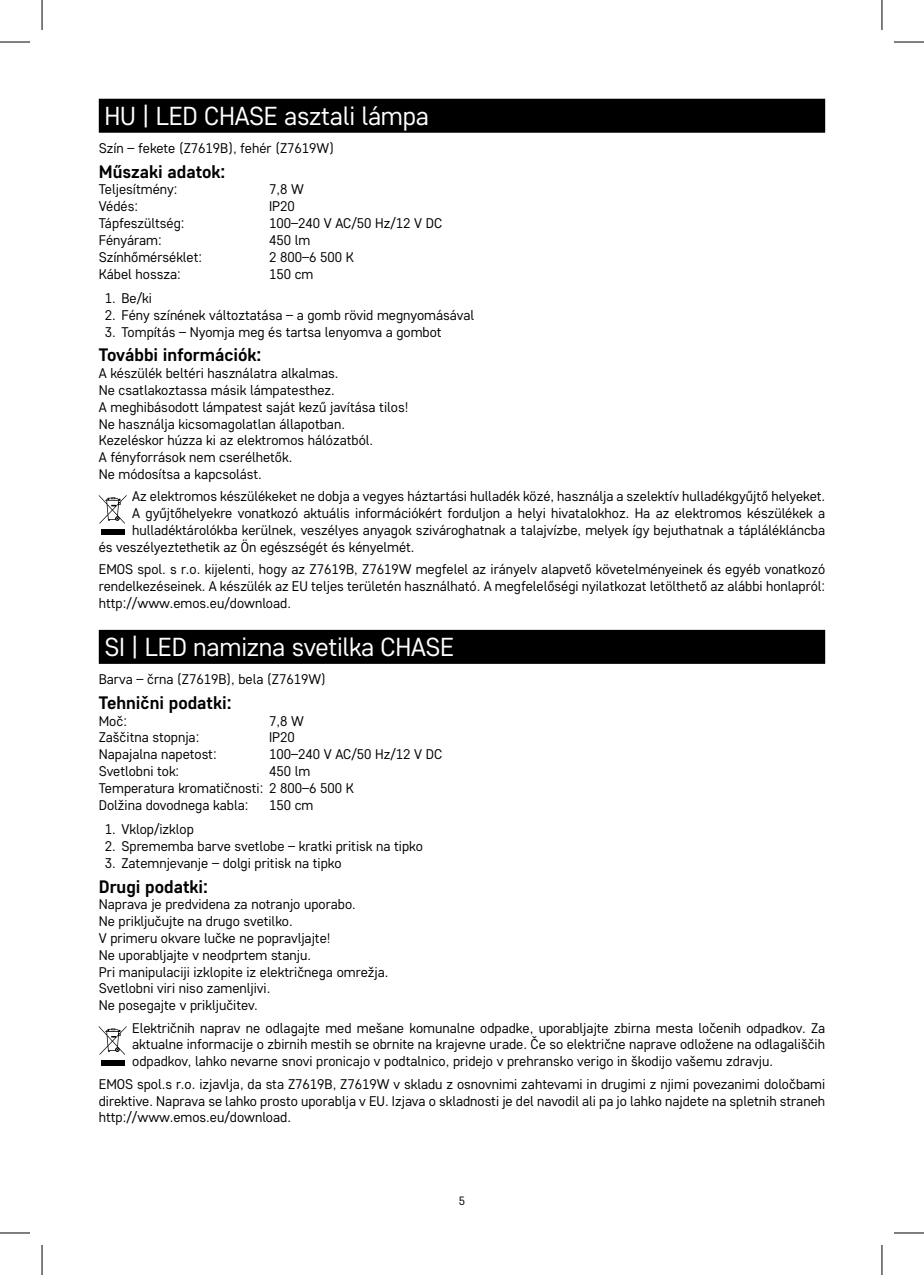
<style>
.page{position:relative;width:924px;height:1275px;background:#fff}
.page>*{position:absolute;margin:0;border:0;box-sizing:border-box;transform-origin:0 0}
.t1{font:26px "Core Sans D35";letter-spacing:-.01em;color:#fff}
.t2{font:700 18px "Core Sans D55";color:#000}
.t3{font:14px/16.8px "Core Sans D35";color:#000}
.t4{font:12px "Core Sans D35";color:#000}
</style>
<div class="page">
<div style="left:99px;top:99px;width:725px;height:34px;background:#000"></div>
<div style="left:99px;top:630px;width:725px;height:34px;background:#000"></div>
<svg style="left:99px;top:495px;width:27px;height:29px"></svg>
<div style="left:101px;top:529px;width:23px;height:6px;background:#000"></div>
<svg style="left:99px;top:1026px;width:27px;height:28px"></svg>
<div style="left:101px;top:1060px;width:23px;height:6px;background:#000"></div>
<hr style="left:0;top:42px;width:30px;height:1px;background:#000">
<hr style="left:893px;top:42px;width:30px;height:1px;background:#000">
<hr style="left:0;top:1232px;width:30px;height:1px;background:#000">
<hr style="left:893px;top:1232px;width:30px;height:1px;background:#000">
<hr style="left:42px;top:0;width:1px;height:30px;background:#000">
<hr style="left:42px;top:1245px;width:1px;height:30px;background:#000">
<hr style="left:881px;top:0;width:1px;height:30px;background:#000">
<hr style="left:881px;top:1245px;width:1px;height:30px;background:#000">
<h1 class="t1" style="left:104px;top:99px;width:326px">HU | LED CHASE asztali lámpa</h1>
<p class="t3" style="left:99px;top:139px;width:236px">Szín – fekete (Z7619B), fehér (Z7619W)</p>
<p class="t2" style="left:99px;top:160px;width:128px">Műszaki adatok:</p>
<p class="t3" style="left:99px;top:181px;width:80px">Teljesítmény:</p>
<p class="t3" style="left:269px;top:181px;width:36px">7,8 W</p>
<p class="t3" style="left:99px;top:197px;width:41px">Védés:</p>
<p class="t3" style="left:269px;top:197px;width:27px">IP20</p>
<p class="t3" style="left:99px;top:214px;width:87px">Tápfeszültség:</p>
<p class="t3" style="left:269px;top:214px;width:175px">100–240 V AC/50 Hz/12 V DC</p>
<p class="t3" style="left:99px;top:231px;width:65px">Fényáram:</p>
<p class="t3" style="left:269px;top:231px;width:43px">450 lm</p>
<p class="t3" style="left:99px;top:248px;width:105px">Színhőmérséklet:</p>
<p class="t3" style="left:269px;top:248px;width:86px">2 800–6 500 K</p>
<p class="t3" style="left:99px;top:265px;width:83px">Kábel hossza:</p>
<p class="t3" style="left:269px;top:265px;width:46px">150 cm</p>
<p class="t3" style="left:105px;top:289px;width:49px">1. Be/ki</p>
<p class="t3" style="left:105px;top:306px;width:370px">2. Fény színének változtatása – a gomb rövid megnyomásával</p>
<p class="t3" style="left:105px;top:323px;width:338px">3. Tompítás – Nyomja meg és tartsa lenyomva a gombot</p>
<p class="t2" style="left:99px;top:343px;width:164px">További információk:</p>
<p class="t3" style="left:99px;top:364px;width:311px">A készülék beltéri használatra alkalmas.<br>Ne csatlakoztassa másik lámpatesthez.<br>A meghibásodott lámpatest saját kezű javítása tilos!<br>Ne használja kicsomagolatlan állapotban.<br>Kezeléskor húzza ki az elektromos hálózatból.<br>A fényforrások nem cserélhetők.<br>Ne módosítsa a kapcsolást.</p>
<p class="t3" style="left:132px;top:488px;width:694px">Az elektromos készülékeket ne dobja a vegyes háztartási hulladék közé, használja a szelektív hulladékgyűjtő helyeket.</p>
<p class="t3" style="left:132px;top:504px;width:694px">A gyűjtőhelyekre vonatkozó aktuális információkért forduljon a helyi hivatalokhoz. Ha az elektromos készülékek a</p>
<p class="t3" style="left:132px;top:521px;width:694px">hulladéktárolókba kerülnek, veszélyes anyagok szivároghatnak a talajvízbe, melyek így bejuthatnak a táplálékláncba</p>
<p class="t3" style="left:99px;top:538px;width:317px">és veszélyeztethetik az Ön egészségét és kényelmét.</p>
<p class="t3" style="left:99px;top:560px;width:727px;text-align:justify">EMOS spol. s r.o. kijelenti, hogy az Z7619B, Z7619W megfelel az irányelv alapvető követelményeinek és egyéb vonatkozó rendelkezéseinek. A készülék az EU teljes területén használható. A megfelelőségi nyilatkozat letölthető az alábbi honlapról: http://www.emos.eu/download.</p>
<h1 class="t1" style="left:104px;top:630px;width:351px">SI | LED namizna svetilka CHASE</h1>
<p class="t3" style="left:99px;top:670px;width:228px">Barva – črna (Z7619B), bela (Z7619W)</p>
<p class="t2" style="left:99px;top:691px;width:134px">Tehnični podatki:</p>
<p class="t3" style="left:99px;top:712px;width:30px">Moč:</p>
<p class="t3" style="left:269px;top:712px;width:36px">7,8 W</p>
<p class="t3" style="left:99px;top:728px;width:102px">Zaščitna stopnja:</p>
<p class="t3" style="left:269px;top:728px;width:27px">IP20</p>
<p class="t3" style="left:99px;top:745px;width:119px">Napajalna napetost:</p>
<p class="t3" style="left:269px;top:745px;width:175px">100–240 V AC/50 Hz/12 V DC</p>
<p class="t3" style="left:99px;top:762px;width:82px">Svetlobni tok:</p>
<p class="t3" style="left:99px;top:762px;width:256px;text-indent:170px">450 lm<br>Temperatura kromatičnosti: 2 800–6 500 K<br>Dolžina dovodnega kabla:</p>
<p class="t3" style="left:269px;top:796px;width:46px">150 cm</p>
<p class="t3" style="left:105px;top:820px;width:90px">1. Vklop/izklop</p>
<p class="t3" style="left:105px;top:837px;width:319px">2. Sprememba barve svetlobe – kratki pritisk na tipko</p>
<p class="t3" style="left:105px;top:854px;width:238px">3. Zatemnjevanje – dolgi pritisk na tipko</p>
<p class="t2" style="left:99px;top:874px;width:111px">Drugi podatki:</p>
<p class="t3" style="left:99px;top:895px;width:291px">Naprava je predvidena za notranjo uporabo.<br>Ne priključujte na drugo svetilko.<br>V primeru okvare lučke ne popravljajte!<br>Ne uporabljajte v neodprtem stanju.<br>Pri manipulaciji izklopite iz električnega omrežja.<br>Svetlobni viri niso zamenljivi.<br>Ne posegajte v priključitev.</p>
<p class="t3" style="left:132px;top:1019px;width:694px;text-align:justify">Električnih naprav ne odlagajte med mešane komunalne odpadke, uporabljajte zbirna mesta ločenih odpadkov. Za aktualne informacije o zbirnih mestih se obrnite na krajevne urade. Če so električne naprave odložene na odlagališčih odpadkov, lahko nevarne snovi pronicajo v podtalnico, pridejo v prehransko verigo in škodijo vašemu zdravju.</p>
<p class="t3" style="left:99px;top:1075px;width:727px;text-align:justify">EMOS spol.s r.o. izjavlja, da sta Z7619B, Z7619W v skladu z osnovnimi zahtevami in drugimi z njimi povezanimi določbami direktive. Naprava se lahko prosto uporablja v EU. Izjava o skladnosti je del navodil ali pa jo lahko najdete na spletnih straneh http://www.emos.eu/download.</p>
<p class="t4" style="left:458px;top:1192px;width:8px">5</p>
</div>
